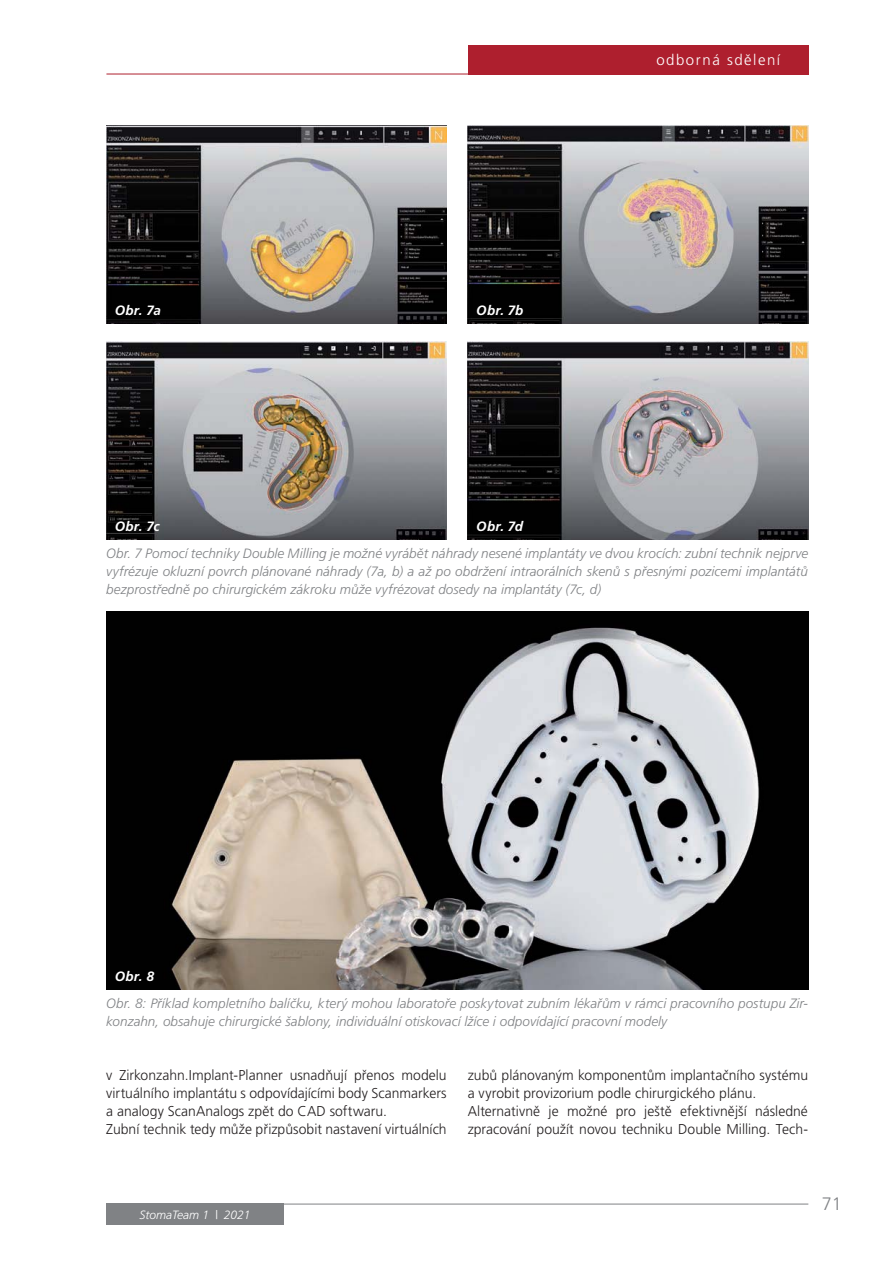
<style>
.page{position:relative;width:893px;height:1263px;background:#fff}
.page>*{position:absolute;margin:0;border:0;box-sizing:border-box;transform-origin:0 0}
.t1{font:300 18px "Frutiger CE";color:#808285}
.t2{font:300 15px "Frutiger CE";letter-spacing:.1em;color:#fff}
.t3{font:300 14.25px/18px "Frutiger CE";color:#231f20}
.t4{font:italic 300 13.5px/18px "Frutiger CE";color:#808285;text-align:justify}
.t5{font:italic 700 13.5px "Frutiger CE";letter-spacing:.01em;color:#fff}
.t6{font:italic 300 12px "Frutiger CE";color:#fff}
</style>
<div class="page">
<div style="left:106px;top:1204px;width:178px;height:21px;background:#808285"></div>
<hr style="left:106px;top:1204px;width:702px;height:1px;background:#808285">
<hr style="left:106px;top:74px;width:702px;height:1px;background:#ae1f2e">
<div style="left:468px;top:45px;width:340px;height:29px;background:#ae1f2e"></div>
<img style="left:106px;top:126px;width:340px;height:198px">
<img style="left:468px;top:126px;width:340px;height:198px">
<img style="left:106px;top:342px;width:340px;height:198px">
<img style="left:468px;top:342px;width:340px;height:198px">
<img style="left:106px;top:612px;width:702px;height:378px">
<p class="t5" style="left:115px;top:303px;width:48px">Obr. 7a</p>
<p class="t5" style="left:476px;top:303px;width:49px">Obr. 7b</p>
<p class="t5" style="left:115px;top:519px;width:46px">Obr. 7c</p>
<p class="t5" style="left:476px;top:519px;width:48px">Obr. 7d</p>
<p class="t2" style="left:656px;top:54px;width:125px">odborná sdělení</p>
<p class="t4" style="left:106px;top:545px;width:703px">Obr. 7 Pomocí techniky Double Milling je možné vyrábět náhrady nesené implantáty ve dvou krocích: zubní technik nejprve vyfrézuje okluzní povrch plánované náhrady (7a, b) a až po obdržení intraorálních skenů s přesnými pozicemi implantátů bezprostředně po chirurgickém zákroku může vyfrézovat dosedy na implantáty (7c, d)</p>
<p class="t5" style="left:115px;top:969px;width:41px">Obr. 8</p>
<p class="t4" style="left:106px;top:995px;width:703px">Obr. 8: Příklad kompletního balíčku, který mohou laboratoře poskytovat zubním lékařům v rámci pracovního postupu Zir&shy;konzahn, obsahuje chirurgické šablony, individuální otiskovací lžíce i odpovídající pracovní modely</p>
<p class="t3" style="left:106px;top:1067px;width:342px">v Zirkonzahn.Implant-Planner usnadňují přenos modelu virtuálního implantátu s odpovídajícími body Scanmarkers a analogy ScanAnalogs zpět do CAD softwaru.<br>Zubní technik tedy může přizpůsobit nastavení virtuálních</p>
<p class="t3" style="left:468px;top:1067px;width:342px">zubů plánovaným komponentům implantačního systému a vyrobit provizorium podle chirurgického plánu.<br>Alternativně je možné pro ještě efektivnější následné zpracování použít novou techniku Double Milling. Tech-</p>
<p class="t6" style="left:140px;top:1210px;width:112px">StomaTeam 1 | 2021</p>
<h1 class="t1" style="left:822px;top:1197px;width:22px">71</h1>
</div>
